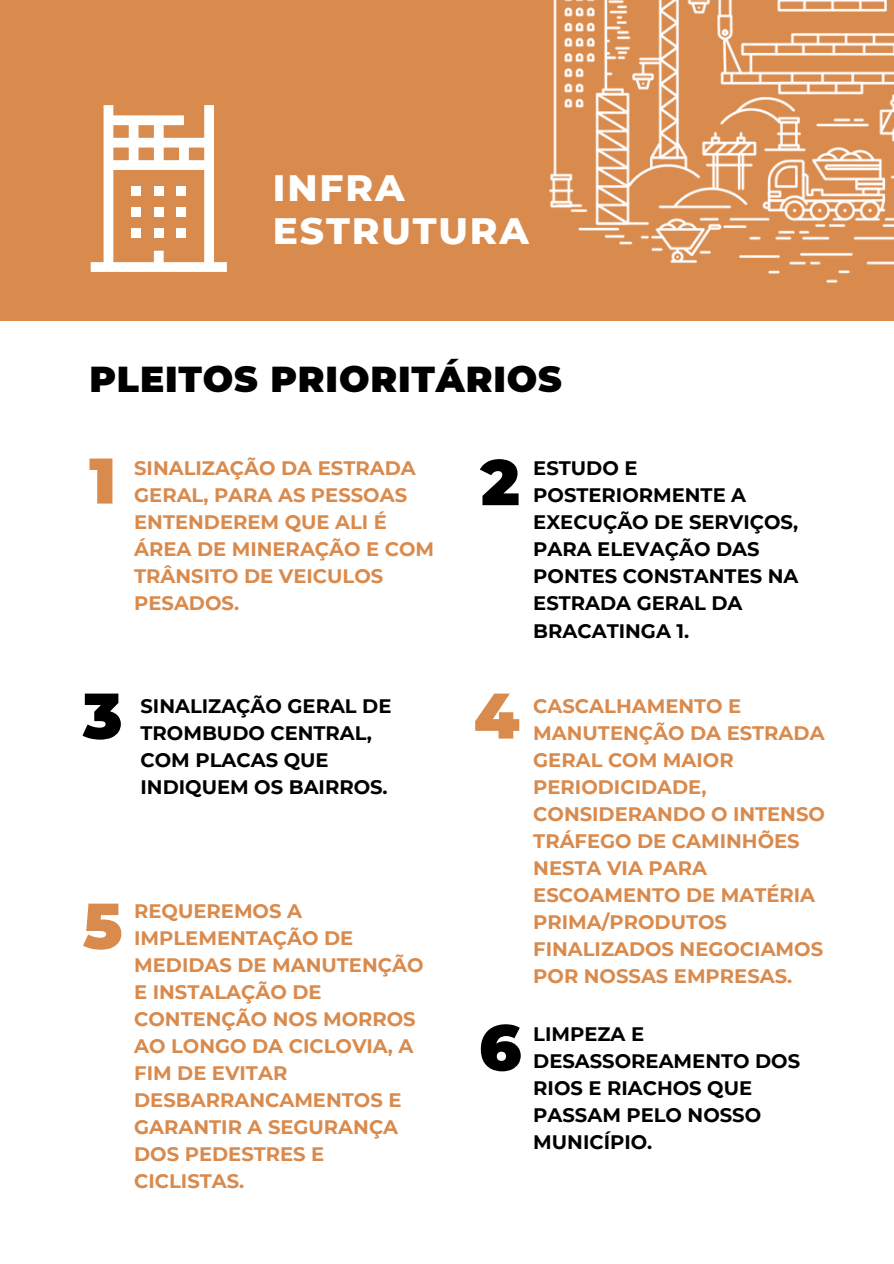
<style>
.page{position:relative;width:894px;height:1264px;background:#fff}
.page>*{position:absolute;margin:0;border:0;box-sizing:border-box;transform-origin:0 0}
.t1{font:900 64.35px "Montserrat";color:#d98a4d}
.t2{font:900 64.35px "Montserrat";color:#000}
.t3{font:800 37.5px/42.8px "Montserrat";letter-spacing:.05em;color:#fff}
.t4{font:900 36px "Montserrat";letter-spacing:.025em;color:#000}
.t5{font:700 19.5px/27px "Montserrat";color:#d98a4d}
.t6{font:700 19.5px/27px "Montserrat";color:#000}
</style>
<div class="page">
<div style="left:0;top:0;width:893px;height:1263px;background:#d98a4d"></div>
<svg style="left:91px;top:105px;width:136px;height:167px"></svg>
<div style="left:154px;top:228px;width:10px;height:10px;background:#fff"></div>
<div style="left:176px;top:228px;width:10px;height:10px;background:#fff"></div>
<div style="left:131px;top:228px;width:10px;height:10px;background:#fff"></div>
<div style="left:154px;top:207px;width:10px;height:10px;background:#fff"></div>
<div style="left:176px;top:207px;width:10px;height:10px;background:#fff"></div>
<div style="left:131px;top:207px;width:10px;height:10px;background:#fff"></div>
<div style="left:154px;top:186px;width:10px;height:9px;background:#fff"></div>
<div style="left:176px;top:186px;width:10px;height:9px;background:#fff"></div>
<div style="left:131px;top:186px;width:10px;height:9px;background:#fff"></div>
<img style="left:519px;top:0;width:374px;height:322px">
<div style="left:0;top:322px;width:893px;height:941px;background:#fff"></div>
<p class="t3" style="left:273px;top:166px;width:257px">INFRA<br>ESTRUTURA</p>
<h1 class="t4" style="left:89px;top:357px;width:474px">PLEITOS PRIORITÁRIOS</h1>
<p class="t5" style="left:134px;top:455px;width:301px">SINALIZAÇÃO DA ESTRADA<br>GERAL, PARA AS PESSOAS<br>ENTENDEREM QUE ALI É<br>ÁREA DE MINERAÇÃO E COM<br>TRÂNSITO DE VEICULOS<br>PESADOS.</p>
<h1 class="t1" style="left:89px;top:441px;width:28px">1</h1>
<p class="t2" style="left:480px;top:443px;width:41px">2</p>
<p class="t6" style="left:533px;top:455px;width:266px">ESTUDO E<br>POSTERIORMENTE A<br>EXECUÇÃO DE SERVIÇOS,<br>PARA ELEVAÇÃO DAS<br>PONTES CONSTANTES NA<br>ESTRADA GERAL DA<br>BRACATINGA 1.</p>
<p class="t2" style="left:83px;top:676px;width:41px">3</p>
<p class="t1" style="left:473px;top:676px;width:47px">4</p>
<p class="t6" style="left:140px;top:692px;width:252px">SINALIZAÇÃO GERAL DE<br>TROMBUDO CENTRAL,<br>COM PLACAS QUE<br>INDIQUEM OS BAIRROS.</p>
<p class="t1" style="left:83px;top:886px;width:41px">5</p>
<p class="t5" style="left:134px;top:897px;width:291px">REQUEREMOS A<br>IMPLEMENTAÇÃO DE<br>MEDIDAS DE MANUTENÇÃO<br>E INSTALAÇÃO DE<br>CONTENÇÃO NOS MORROS<br>AO LONGO DA CICLOVIA, A<br>FIM DE EVITAR<br>DESBARRANCAMENTOS E<br>GARANTIR A SEGURANÇA<br>DOS PEDESTRES E<br>CICLISTAS.</p>
<p class="t2" style="left:479px;top:1008px;width:44px">6</p>
<p class="t5" style="left:533px;top:692px;width:293px">CASCALHAMENTO E<br>MANUTENÇÃO DA ESTRADA<br>GERAL COM MAIOR<br>PERIODICIDADE,<br>CONSIDERANDO O INTENSO<br>TRÁFEGO DE CAMINHÕES<br>NESTA VIA PARA<br>ESCOAMENTO DE MATÉRIA<br>PRIMA/PRODUTOS<br>FINALIZADOS NEGOCIAMOS<br>POR NOSSAS EMPRESAS.</p>
<p class="t6" style="left:533px;top:1020px;width:268px">LIMPEZA E<br>DESASSOREAMENTO DOS<br>RIOS E RIACHOS QUE<br>PASSAM PELO NOSSO<br>MUNICÍPIO.</p>
</div>
